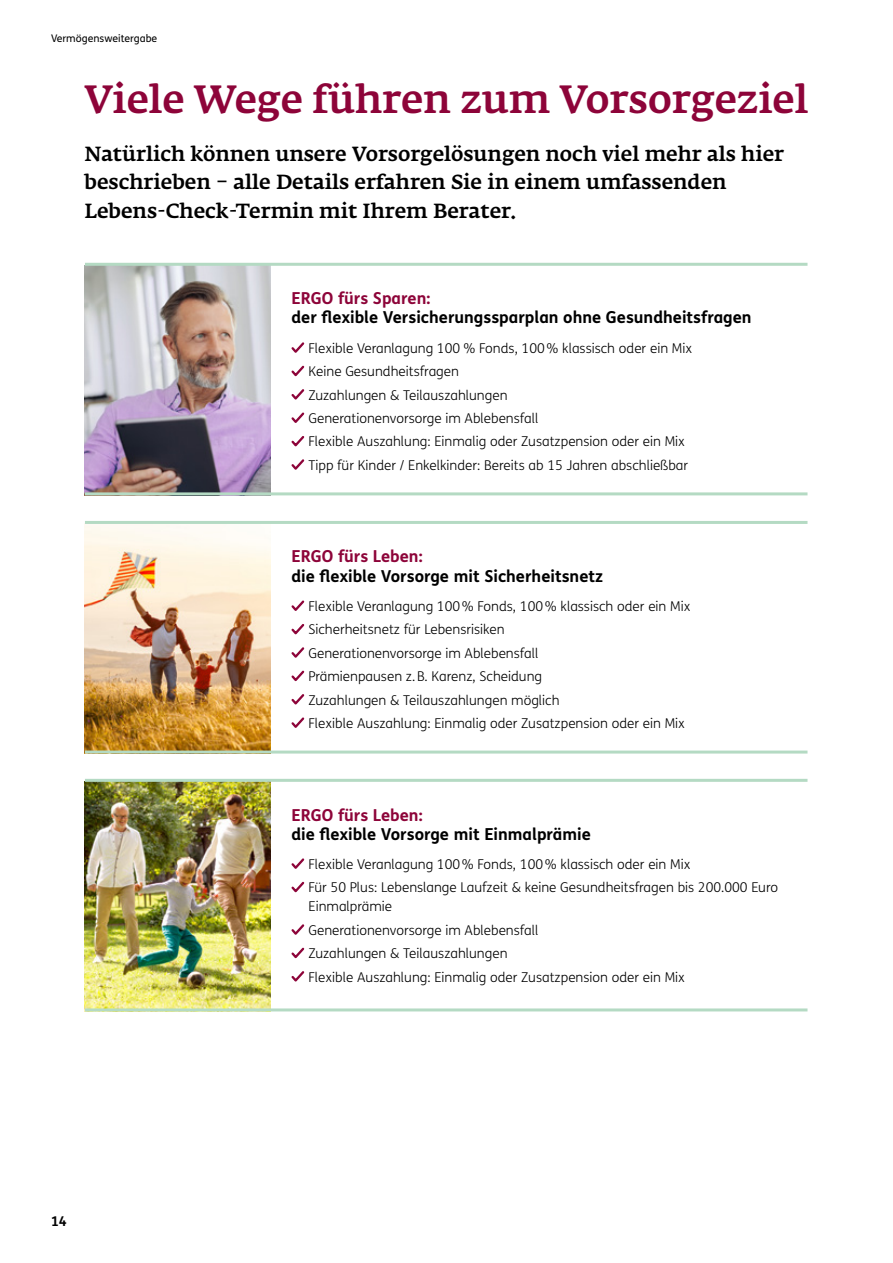
<style>
.page{position:relative;width:893px;height:1263px;background:#fff}
.page>*{position:absolute;margin:0;border:0;box-sizing:border-box;transform-origin:0 0}
.t1{font:500 39px "Fedra Serif A Pro";color:#8d0439}
.t2{font:500 20.25px/28.7px "Fedra Serif A Pro";color:#000}
.t3{font:700 16.5px "FS Me";color:#000}
.t4{font:700 16.5px "FS Me";color:#8d0439}
.t5{font:300 13.5px/23.4px "FS Me";color:#000}
.t6{font:700 13.5px "FS Me";color:#000}
.t7{font:10.5px "FS Me";color:#000}
</style>
<div class="page">
<svg style="left:291px;top:342px;width:14px;height:11px"></svg>
<svg style="left:291px;top:365px;width:14px;height:12px"></svg>
<svg style="left:291px;top:389px;width:14px;height:11px"></svg>
<svg style="left:291px;top:412px;width:14px;height:11px"></svg>
<svg style="left:291px;top:436px;width:14px;height:11px"></svg>
<svg style="left:291px;top:459px;width:14px;height:11px"></svg>
<img style="left:85px;top:266px;width:185px;height:226px">
<hr style="left:85px;top:263px;width:722px;height:3px;background:#b4dac3">
<hr style="left:85px;top:492px;width:722px;height:3px;background:#b4dac3">
<svg style="left:291px;top:600px;width:14px;height:11px"></svg>
<svg style="left:291px;top:624px;width:14px;height:11px"></svg>
<svg style="left:291px;top:647px;width:14px;height:11px"></svg>
<svg style="left:291px;top:670px;width:14px;height:12px"></svg>
<svg style="left:291px;top:694px;width:14px;height:11px"></svg>
<svg style="left:291px;top:717px;width:14px;height:11px"></svg>
<img style="left:85px;top:524px;width:185px;height:226px">
<hr style="left:85px;top:521px;width:722px;height:3px;background:#b4dac3">
<hr style="left:85px;top:750px;width:722px;height:3px;background:#b4dac3">
<svg style="left:291px;top:858px;width:14px;height:11px"></svg>
<svg style="left:291px;top:881px;width:14px;height:12px"></svg>
<svg style="left:291px;top:924px;width:14px;height:11px"></svg>
<svg style="left:291px;top:947px;width:14px;height:12px"></svg>
<svg style="left:291px;top:971px;width:14px;height:11px"></svg>
<img style="left:85px;top:782px;width:185px;height:226px">
<hr style="left:85px;top:779px;width:722px;height:3px;background:#b4dac3">
<hr style="left:85px;top:1008px;width:722px;height:3px;background:#b4dac3">
<p class="t7" style="left:51px;top:31px;width:108px">Vermögensweitergabe</p>
<h1 class="t1" style="left:85px;top:76px;width:725px">Viele Wege führen zum Vorsorgeziel</h1>
<h2 class="t2" style="left:85px;top:139px;width:701px">Natürlich können unsere Vorsorgelösungen noch viel mehr als hier beschrieben – alle Details erfahren Sie in einem umfassenden<br>Lebens-Check-Termin mit Ihrem Berater.</h2>
<p class="t4" style="left:291px;top:285px;width:140px">ERGO fürs Sparen:</p>
<p class="t3" style="left:291px;top:305px;width:462px">der flexible Versicherungssparplan ohne Gesundheitsfragen</p>
<p class="t5" style="left:308px;top:336px;width:385px">Flexible Veranlagung 100 % Fonds, 100% klassisch oder ein Mix Keine Gesundheitsfragen<br>Zuzahlungen &amp; Teilauszahlungen<br>Generationenvorsorge im Ablebensfall<br>Flexible Auszahlung: Einmalig oder Zusatzpension oder ein Mix Tipp für Kinder / Enkelkinder: Bereits ab 15 Jahren abschließbar</p>
<p class="t4" style="left:291px;top:544px;width:133px">ERGO fürs Leben:</p>
<p class="t3" style="left:291px;top:563px;width:313px">die flexible Vorsorge mit Sicherheitsnetz</p>
<p class="t5" style="left:308px;top:594px;width:383px">Flexible Veranlagung 100% Fonds, 100% klassisch oder ein Mix Sicherheitsnetz für Lebensrisiken<br>Generationenvorsorge im Ablebensfall<br>Prämienpausen z.B. Karenz, Scheidung<br>Zuzahlungen &amp; Teilauszahlungen möglich<br>Flexible Auszahlung: Einmalig oder Zusatzpension oder ein Mix</p>
<p class="t6" style="left:51px;top:1211px;width:17px">14</p>
<p class="t4" style="left:291px;top:802px;width:133px">ERGO fürs Leben:</p>
<p class="t3" style="left:291px;top:821px;width:301px">die flexible Vorsorge mit Einmalprämie</p>
<p class="t5" style="left:308px;top:852px;width:471px">Flexible Veranlagung 100% Fonds, 100% klassisch oder ein Mix<br>Für 50 Plus: Lebenslange Laufzeit &amp; keine Gesundheitsfragen bis 200.000 Euro</p>
<p class="t5" style="left:308px;top:895px;width:378px">Einmalprämie<br>Generationenvorsorge im Ablebensfall<br>Zuzahlungen &amp; Teilauszahlungen<br>Flexible Auszahlung: Einmalig oder Zusatzpension oder ein Mix</p>
</div>
